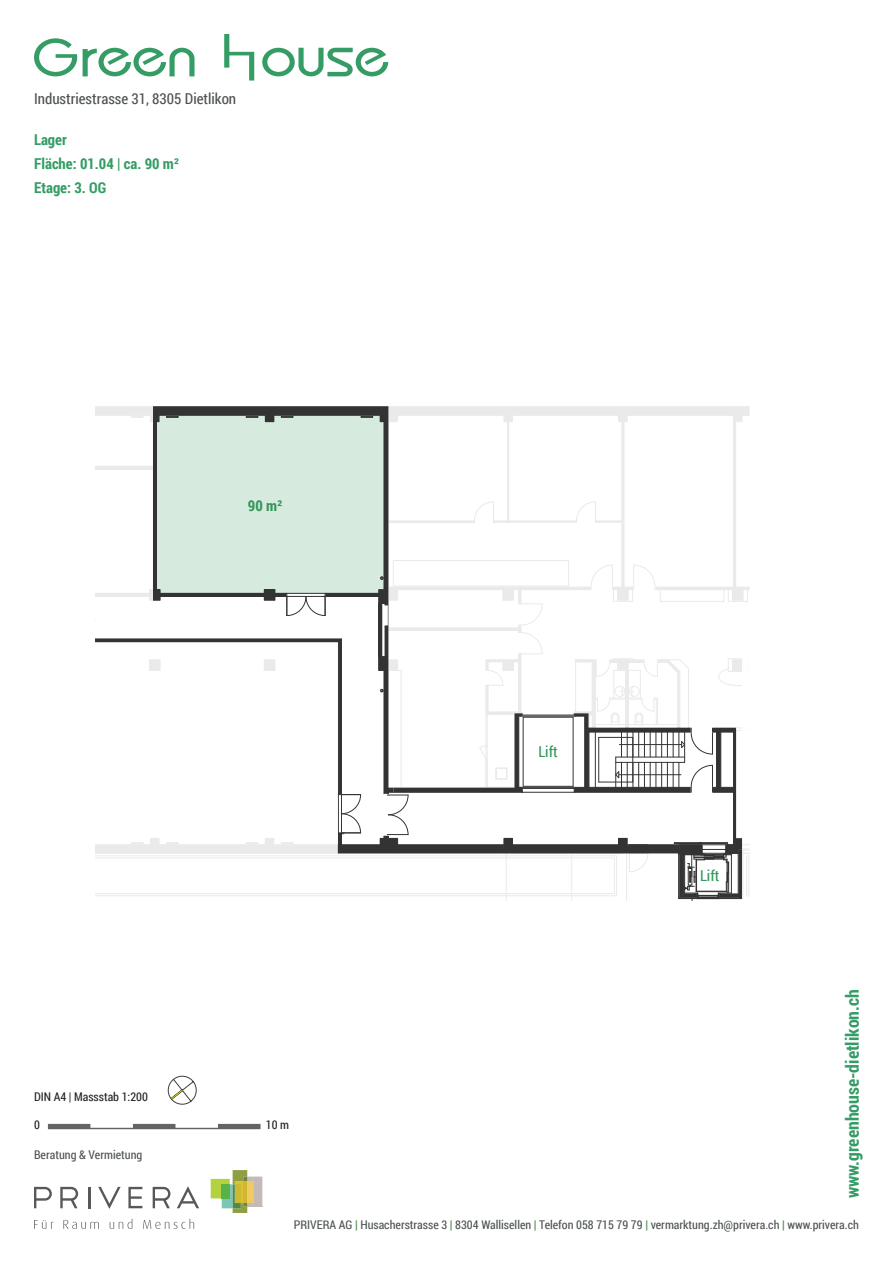
<style>
.page{position:relative;width:893px;height:1263px;background:#fff}
.page>*{position:absolute;margin:0;border:0;box-sizing:border-box;transform-origin:0 0}
.t1{font:700 18px "Roboto Condensed";color:#349c64}
.t2{font:700 15px/24px "Roboto Condensed";color:#349c64}
.t3{font:15px "Roboto Condensed";color:#4d5152}
.t4{font:15px "Roboto Condensed";color:#33965a}
.t5{font:700 15px "Roboto Condensed";color:#33965a}
.t6{font:12px "Roboto Condensed";color:#4d5152}
.t7{font:12px "Roboto Condensed";color:#231f20}
.s1{font-weight:700;color:#44863e}
</style>
<div class="page">
<hr style="left:95px;top:406px;width:654px;height:1px;background:#333">
<svg style="left:95px;top:407px;width:647px;height:494px"></svg>
<div style="left:64px;top:340px;width:89px;height:285px;background:#fff"></div>
<svg style="left:95px;top:642px;width:583px;height:259px"></svg>
<svg style="left:388px;top:406px;width:362px;height:432px"></svg>
<svg style="left:34px;top:38px;width:43px;height:38px"></svg>
<svg style="left:83px;top:48px;width:112px;height:28px"></svg>
<svg style="left:224px;top:34px;width:30px;height:47px"></svg>
<svg style="left:262px;top:48px;width:126px;height:28px"></svg>
<svg style="left:168px;top:1075px;width:29px;height:30px"></svg>
<svg style="left:48px;top:1124px;width:213px;height:5px"></svg>
<svg style="left:211px;top:1170px;width:51px;height:43px"></svg>
<hr style="left:243px;top:1181px;width:4px;height:22px;background:#d2b632">
<div style="left:235px;top:1184px;width:6px;height:19px;background:#cbba34"></div>
<svg style="left:34px;top:1187px;width:18px;height:21px"></svg>
<svg style="left:60px;top:1187px;width:18px;height:21px"></svg>
<hr style="left:88px;top:1187px;width:2px;height:21px;background:#57585a">
<svg style="left:98px;top:1187px;width:23px;height:22px"></svg>
<svg style="left:128px;top:1187px;width:14px;height:21px"></svg>
<svg style="left:177px;top:1186px;width:22px;height:22px"></svg>
<svg style="left:153px;top:1187px;width:17px;height:21px"></svg>
<svg style="left:34px;top:1220px;width:20px;height:9px"></svg>
<svg style="left:63px;top:1220px;width:36px;height:9px"></svg>
<svg style="left:110px;top:1219px;width:22px;height:10px"></svg>
<svg style="left:143px;top:1219px;width:51px;height:10px"></svg>
<p class="t3" style="left:34px;top:88px;width:204px">Industriestrasse 31, 8305 Dietlikon</p>
<p class="t2" style="left:34px;top:127px;width:147px">Lager<br>Fläche: 01.04 | ca. 90 m²<br>Etage: 3. OG</p>
<p class="t5" style="left:248px;top:495px;width:36px">90 m²</p>
<p class="t7" style="left:34px;top:1088px;width:115px">DIN A4 | Massstab 1:200</p>
<p class="t7" style="left:34px;top:1116px;width:7px">0</p>
<p class="t7" style="left:266px;top:1116px;width:25px">10 m</p>
<p class="t6" style="left:34px;top:1146px;width:110px">Beratung &amp; Vermietung</p>
<p class="t4" style="left:538px;top:741px;width:21px">Lift</p>
<p class="t4" style="left:700px;top:865px;width:21px">Lift</p>
<h1 class="t1" style="left:840px;top:1198px;width:211px;rotate:-90deg">www.greenhouse-dietlikon.ch</h1>
<p class="t6" style="left:294px;top:1216px;width:567px">PRIVERA AG <span class="s1">|</span> Husacherstrasse 3 <span class="s1">|</span> 8304 Wallisellen <span class="s1">|</span> Telefon 058 715 79 79 <span class="s1">|</span> vermarktung.zh@privera.ch <span class="s1">|</span> www.privera.ch</p>
</div>
